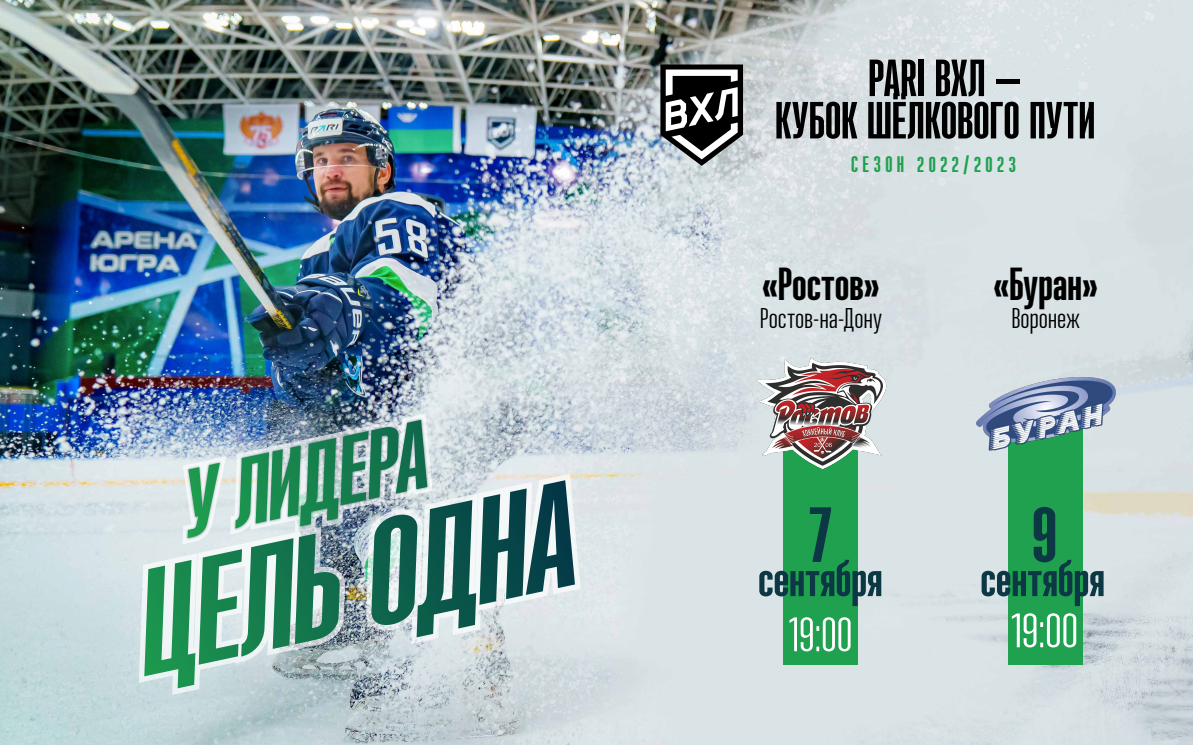
<style>
.page{position:relative;width:1193px;height:745px;background:#fff}
.page>*{position:absolute;margin:0;border:0;box-sizing:border-box;transform-origin:0 0}
.t1{font:700 80.75px "Ristretto Pro";color:#0c3744}
.t2{font:700 52.12px/42.2px "Ristretto Pro";letter-spacing:-.005em;color:#000;text-align:center}
.t3{font:700 50px "Ristretto Pro";letter-spacing:-.005em;color:#0c3744}
.t4{font:50px "Ristretto Pro";letter-spacing:-.01em;color:#fff}
.t5{font:50px "Ristretto Pro";letter-spacing:-.01em;color:#fff;scale:1.06 1}
.t6{font:700 46.25px "Ristretto Pro";letter-spacing:-.005em;color:#000}
.t7{font:28.5px "Ristretto Pro";letter-spacing:-.005em;color:#000}
.t8{font:700 22.5px "Ristretto Pro";letter-spacing:.2em;color:#1fa14f}
</style>
<div class="page">
<img style="left:0;top:0;width:1192px;height:744px">
<div style="left:1007px;top:394px;width:75px;height:270px;background:#1fa14f"></div>
<div style="left:783px;top:394px;width:75px;height:270px;background:#1fa14f"></div>
<img style="left:755px;top:347px;width:131px;height:132px">
<img style="left:976px;top:344px;width:138px;height:139px">
<svg style="left:660px;top:64px;width:82px;height:102px"></svg>
<img style="left:139px;top:413px;width:441px;height:281px">
<p class="t2" style="left:774px;top:57px;width:322px">PARI ВХЛ —<br>КУБОК ШЁЛКОВОГО ПУТИ</p>
<p class="t8" style="left:850px;top:151px;width:166px">СЕЗОН 2022/2023</p>
<p class="t6" style="left:762px;top:257px;width:119px">«Ростов»</p>
<p class="t7" style="left:759px;top:302px;width:124px">Ростов-на-Дону</p>
<h1 class="t1" style="left:808px;top:486px;width:26px">7</h1>
<p class="t3" style="left:757px;top:549px;width:126px">сентября</p>
<p class="t4" style="left:788px;top:605px;width:66px">19:00</p>
<p class="t6" style="left:993px;top:257px;width:106px">«Буран»</p>
<p class="t7" style="left:1011px;top:302px;width:70px">Воронеж</p>
<h1 class="t1" style="left:1031px;top:486px;width:27px">9</h1>
<p class="t3" style="left:980px;top:549px;width:126px">сентября</p>
<p class="t5" style="left:1010px;top:601px;width:65px">19:00</p>
</div>
